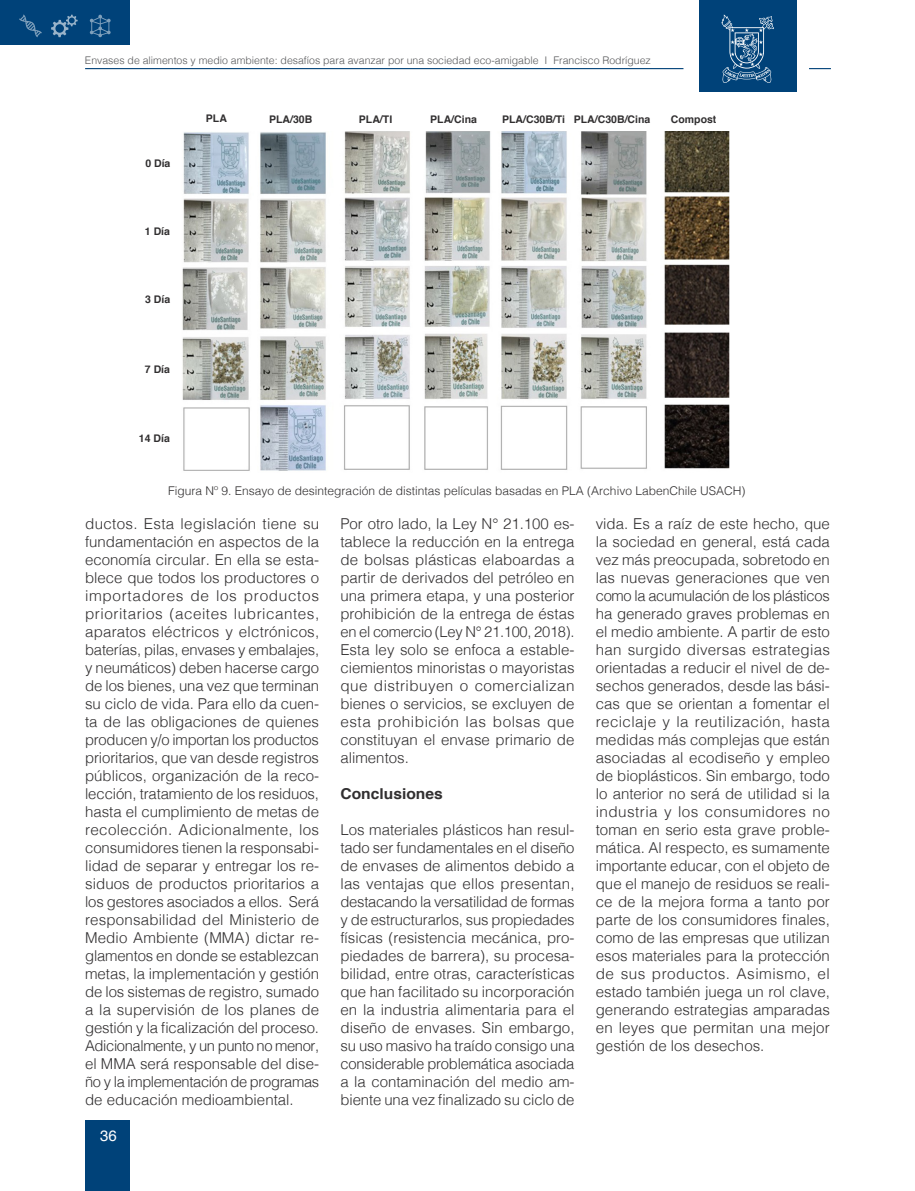
<style>
.page{position:relative;width:915px;height:1191px;background:#fff}
.page>*{position:absolute;margin:0;border:0;box-sizing:border-box;transform-origin:0 0}
.contenidos{font:300 15px/18px "Helvetica";color:#312f30;text-align:justify}
.Subtitulo_Contenidos{font:700 15px "Helvetica";color:#312f30;scale:1.04 1}
.t1{font:15px "Helvetica";color:#fff}
.Pie_de_Foto{font:300 12px "Helvetica";color:#312f30}
.Encabezado_texto{font:300 10.5px "Helvetica";color:#57585a}
.Pie_de_Foto-2{font:700 10.5px "Helvetica";color:#312f30}
</style>
<div class="page">
<div style="left:85px;top:1120px;width:45px;height:71px;background:#004279"></div>
<hr style="left:85px;top:68px;width:598px;height:1px;background:#004279">
<svg style="left:809px;top:68px;width:21px;height:1px"></svg>
<div style="left:698px;top:0;width:98px;height:91px;background:#004279"></div>
<div style="left:0;top:0;width:130px;height:44px;background:#004279"></div>
<svg style="left:19px;top:15px;width:23px;height:22px"></svg>
<svg style="left:51px;top:15px;width:27px;height:22px"></svg>
<svg style="left:90px;top:15px;width:21px;height:22px"></svg>
<svg style="left:721px;top:15px;width:52px;height:68px"></svg>
<img style="left:182px;top:132px;width:548px;height:339px">
<p class="Encabezado_texto" style="left:85px;top:51px;width:567px">Envases de alimentos y medio ambiente: desafíos para avanzar por una sociedad eco-amigable I Francisco Rodríguez</p>
<p class="Pie_de_Foto-2" style="left:145px;top:154px;width:27px">0 Día</p>
<p class="Pie_de_Foto-2" style="left:145px;top:222px;width:27px">1 Día</p>
<p class="Pie_de_Foto-2" style="left:145px;top:291px;width:27px">3 Día</p>
<p class="Pie_de_Foto-2" style="left:145px;top:361px;width:27px">7 Día</p>
<p class="Pie_de_Foto-2" style="left:139px;top:429px;width:32px">14 Día</p>
<p class="Pie_de_Foto-2" style="left:206px;top:110px;width:22px">PLA</p>
<p class="Pie_de_Foto-2" style="left:269px;top:110px;width:45px">PLA/30B</p>
<p class="Pie_de_Foto-2" style="left:359px;top:110px;width:35px">PLA/TI</p>
<p class="Pie_de_Foto-2" style="left:430px;top:110px;width:48px">PLA/Cina</p>
<p class="Pie_de_Foto-2" style="left:502px;top:110px;width:64px">PLA/C30B/Ti</p>
<p class="Pie_de_Foto-2" style="left:573px;top:111px;width:78px">PLA/C30B/Cina</p>
<p class="Pie_de_Foto-2" style="left:670px;top:110px;width:47px">Compost</p>
<p class="Pie_de_Foto" style="left:168px;top:480px;width:578px">Figura Nº 9. Ensayo de desintegración de distintas películas basadas en PLA (Archivo LabenChile USACH)</p>
<p class="contenidos" style="left:85px;top:513px;width:236px">ductos. Esta legislación tiene su fundamentación en aspectos de la economía circular. En ella se esta&shy;blece que todos los productores o importadores de los productos prioritarios (aceites lubricantes, aparatos eléctricos y elctrónicos, baterías, pilas, envases y embalajes, y neumáticos) deben hacerse cargo de los bienes, una vez que terminan su ciclo de vida. Para ello da cuen&shy;ta de las obligaciones de quienes producen y/o importan los productos prioritarios, que van desde registros públicos, organización de la reco&shy;lección, tratamiento de los residuos, hasta el cumplimiento de metas de recolección. Adicionalmente, los consumidores tienen la responsabi&shy;lidad de separar y entregar los re&shy;siduos de productos prioritarios a los gestores asociados a ellos. Será responsabilidad del Ministerio de Medio Ambiente (MMA) dictar re&shy;glamentos en donde se establezcan metas, la implementación y gestión de los sistemas de registro, sumado a la supervisión de los planes de gestión y la ficalización del proceso.<br>Adicionalmente, y un punto no menor, el MMA será responsable del dise&shy;ño y la implementación de programas de educación medioambiental.</p>
<p class="contenidos" style="left:340px;top:513px;width:235px">Por otro lado, la Ley N° 21.100 es&shy;tablece la reducción en la entrega de bolsas plásticas elaboardas a partir de derivados del petróleo en una primera etapa, y una posterior prohibición de la entrega de éstas en el comercio (Ley N° 21.100, 2018).<br>Esta ley solo se enfoca a estable&shy;ciemientos minoristas o mayoristas que distribuyen o comercializan bienes o servicios, se excluyen de esta prohibición las bolsas que constituyan el envase primario de alimentos.</p>
<p class="Subtitulo_Contenidos" style="left:340px;top:781px;width:100px">Conclusiones</p>
<p class="contenidos" style="left:340px;top:819px;width:236px">Los materiales plásticos han resul&shy;tado ser fundamentales en el diseño de envases de alimentos debido a las ventajas que ellos presentan, destacando la versatilidad de formas y de estructurarlos, sus propiedades físicas (resistencia mecánica, pro&shy;piedades de barrera), su procesa&shy;bilidad, entre otras, características que han facilitado su incorporación en la industria alimentaria para el diseño de envases. Sin embargo, su uso masivo ha traído consigo una considerable problemática asociada a la contaminación del medio am&shy;biente una vez finalizado su ciclo de</p>
<p class="t1" style="left:100px;top:1123px;width:18px">36</p>
<p class="contenidos" style="left:595px;top:513px;width:236px">vida. Es a raíz de este hecho, que la sociedad en general, está cada vez más preocupada, sobretodo en las nuevas generaciones que ven como la acumulación de los plásticos ha generado graves problemas en el medio ambiente. A partir de esto han surgido diversas estrategias orientadas a reducir el nivel de de&shy;sechos generados, desde las bási&shy;cas que se orientan a fomentar el reciclaje y la reutilización, hasta medidas más complejas que están asociadas al ecodiseño y empleo de bioplásticos. Sin embargo, todo lo anterior no será de utilidad si la industria y los consumidores no toman en serio esta grave proble&shy;mática. Al respecto, es sumamente importante educar, con el objeto de que el manejo de residuos se reali&shy;ce de la mejora forma a tanto por parte de los consumidores finales, como de las empresas que utilizan esos materiales para la protección de sus productos. Asimismo, el estado también juega un rol clave, generando estrategias amparadas en leyes que permitan una mejor gestión de los desechos.</p>
</div>
